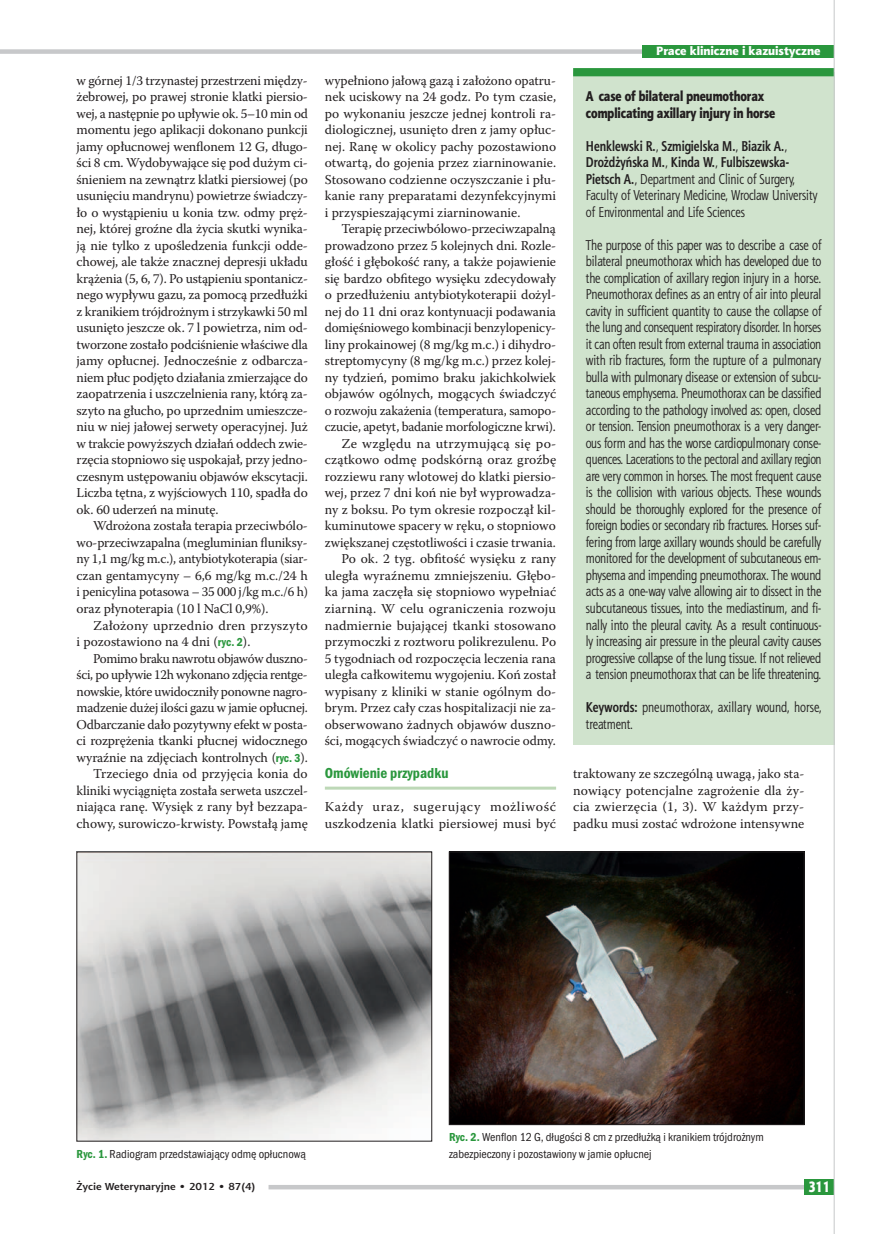
<style>
.page{position:relative;width:881px;height:1234px;background:#fff}
.page>*{position:absolute;margin:0;border:0;box-sizing:border-box;transform-origin:0 0}
.t1{font:15px "Franklin Got Itc TOT Dem Con";color:#2a973d}
.t2{font:15px "Aerton Cnd EFN Black";color:#fff}
.t3{font:14.25px/16.5px "Aerton Cnd EFN";color:#231f20}
.t4{font:14.25px/16.5px "Aerton Cnd EFN Black";color:#231f20}
.t5{font:13.5px/16.5px "Warnock Pro";letter-spacing:-.005em;color:#231f20;text-align:justify}
.t6{font:13.5px/16.5px "Warnock Pro";letter-spacing:.015em;color:#231f20}
.t7{font:12px/16.5px "Franklin Got Itc TOT Boo Con";color:#231f20}
.t8{font:12px "Aerton EFN Black";color:#fff}
.t9{font:700 10.2px "Aerton EFN";color:#231f20;scale:1.11 1}
.s1{font-family:"Franklin Got Itc TOT Dem Con";font-size:12px;color:#2a973d}
.s2{font-weight:700}
.s3{font-family:"Franklin Got Itc TOT Dem Con";color:#2a973d}
</style>
<div class="page">
<hr style="left:325px;top:786px;width:231px;height:3px;background:#bdd8b7">
<div style="left:573px;top:72px;width:260px;height:673px;background:#d0e3cd"></div>
<div style="left:573px;top:68px;width:260px;height:8px;background:#2a973d"></div>
<img style="left:79px;top:853px;width:351px;height:286px">
<div style="left:77px;top:851px;width:355px;height:290px;border:1px solid #231f20"></div>
<img style="left:451px;top:853px;width:351px;height:269px">
<div style="left:449px;top:851px;width:355px;height:273px;border:1px solid #231f20"></div>
<div style="left:0;top:49px;width:833px;height:5px;background:#c7c8ca"></div>
<div style="left:642px;top:45px;width:191px;height:13px;background:#2a973d"></div>
<div style="left:268px;top:1184px;width:565px;height:5px;background:#c7c8ca"></div>
<div style="left:804px;top:1178px;width:29px;height:15px;background:#2a973d"></div>
<hr style="left:833px;top:0;width:1px;height:1233px;background:#c7c8ca">
<p class="t5" style="left:77px;top:72px;width:233px">w górnej 1/3 trzynastej przestrzeni między&shy;żebrowej, po prawej stronie klatki piersio&shy;wej, a następnie po upływie ok. 5–10 min od momentu jego aplikacji dokonano punkcji jamy opłucnowej wenflonem 12 G, długo&shy;ści 8 cm. Wydobywające się pod dużym ci&shy;śnieniem na zewnątrz klatki piersiowej (po usunięciu mandrynu) powietrze świadczy&shy;ło o wystąpieniu u konia tzw. odmy pręż&shy;nej, której groźne dla życia skutki wynika&shy;ją nie tylko z upośledzenia funkcji odde&shy;chowej, ale także znacznej depresji układu krążenia (5, 6, 7). Po ustąpieniu spontanicz&shy;nego wypływu gazu, za pomocą przedłużki z kranikiem trójdrożnym i strzykawki 50 ml usunięto jeszcze ok. 7 l powietrza, nim od&shy;tworzone zostało podciśnienie właściwe dla jamy opłucnej. Jednocześnie z odbarcza&shy;niem płuc podjęto działania zmierzające do zaopatrzenia i uszczelnienia rany, którą za&shy;szyto na głucho, po uprzednim umieszcze&shy;niu w niej jałowej serwety operacyjnej. Już w trakcie powyższych działań oddech zwie&shy;rzęcia stopniowo się uspokajał, przy jedno&shy;czesnym ustępowaniu objawów ekscytacji.<br>Liczba tętna, z wyjściowych 110, spadła do ok. 60 uderzeń na minutę.</p>
<p class="t5" style="left:77px;top:517px;width:233px;text-indent:16px">Wdrożona została terapia przeciwbólo&shy;wo-przeciwzapalna (megluminian fluniksy&shy;ny 1,1 mg/kg m.c.), antybiotykoterapia (siar&shy;czan gentamycyny – 6,6 mg/kg m.c./24 h i penicylina potasowa – 35 000 j/kg m.c./6 h) oraz płynoterapia (10 l NaCl 0,9%).</p>
<p class="t5" style="left:77px;top:616px;width:232px;text-indent:16px">Założony uprzednio dren przyszyto i pozostawiono na 4 dni (<span class="s1">ryc. 2</span>).</p>
<p class="t5" style="left:77px;top:649px;width:233px;text-align:right">Pomimo braku nawrotu objawów duszno&shy;ści, po upływie 12h wykonano zdjęcia rentge&shy;nowskie, które uwidoczniły ponowne nagro&shy;madzenie dużej ilości gazu w jamie opłucnej.<br>Odbarczanie dało pozytywny efekt w posta&shy;ci rozprężenia tkanki płucnej widocznego wyraźnie na zdjęciach kontrolnych (<span class="s1">ryc. 3</span>).<br>Trzeciego dnia od przyjęcia konia do kliniki wyciągnięta została serweta uszczel&shy;niająca ranę. Wysięk z rany był bezzapa&shy;chowy, surowiczo-krwisty. Powstałą jamę</p>
<p class="t5" style="left:325px;top:72px;width:233px">wypełniono jałową gazą i założono opatru&shy;nek uciskowy na 24 godz. Po tym czasie, po wykonaniu jeszcze jednej kontroli ra&shy;diologicznej, usunięto dren z jamy opłuc&shy;nej. Ranę w okolicy pachy pozostawiono otwartą, do gojenia przez ziarninowanie.<br>Stosowano codzienne oczyszczanie i płu&shy;kanie rany preparatami dezynfekcyjnymi i przyspieszającymi ziarninowanie.</p>
<p class="t5" style="left:325px;top:220px;width:233px;text-align:right">Terapię przeciwbólowo-przeciwzapalną prowadzono przez 5 kolejnych dni. Rozle&shy;głość i głębokość rany, a także pojawienie się bardzo obfitego wysięku zdecydowały o przedłużeniu antybiotykoterapii dożyl&shy;nej do 11 dni oraz kontynuacji podawania domięśniowego kombinacji benzylopenicy&shy;liny prokainowej (8 mg/kg m.c.) i dihydro&shy;streptomycyny (8 mg/kg m.c.) przez kolej&shy;ny tydzień, pomimo braku jakichkolwiek objawów ogólnych, mogących świadczyć o rozwoju zakażenia (temperatura, samopo&shy;czucie, apetyt, badanie morfologiczne krwi).<br>Ze względu na utrzymującą się po&shy;czątkowo odmę podskórną oraz groźbę rozziewu rany wlotowej do klatki piersio&shy;wej, przez 7 dni koń nie był wyprowadza&shy;ny z boksu. Po tym okresie rozpoczął kil&shy;kuminutowe spacery w ręku, o stopniowo zwiększanej częstotliwości i czasie trwania.<br>Po ok. 2 tyg. obfitość wysięku z rany uległa wyraźnemu zmniejszeniu. Głębo&shy;ka jama zaczęła się stopniowo wypełniać ziarniną. W celu ograniczenia rozwoju nadmiernie bujającej tkanki stosowano przymoczki z roztworu polikrezulenu. Po 5 tygodniach od rozpoczęcia leczenia rana uległa całkowitemu wygojeniu. Koń został wypisany z kliniki w stanie ogólnym do&shy;brym. Przez cały czas hospitalizacji nie za&shy;obserwowano żadnych objawów duszno&shy;ści, mogących świadczyć o nawrocie odmy.</p>
<p class="t1" style="left:325px;top:764px;width:125px">Omówienie przypadku</p>
<p class="t6" style="left:325px;top:798px;width:233px">Każdy uraz, sugerujący możliwość uszkodzenia klatki piersiowej musi być</p>
<p class="t8" style="left:656px;top:43px;width:166px">Prace kliniczne i kazuistyczne</p>
<p class="t4" style="left:585px;top:88px;width:191px">A case of bilateral pneumothorax complicating axillary injury in horse</p>
<p class="t3" style="left:585px;top:137px;width:233px"><span class="s2">Henklewski R.</span>, <span class="s2">Szmigielska M.</span>, <span class="s2">Biazik A.</span>, <span class="s2">Drożdżyńska M.</span>, <span class="s2">Kinda W.</span>, <span class="s2">Fulbiszewska-Pietsch A.</span>, Department and Clinic of Surgery, Faculty of Veterinary Medicine, Wroclaw University of Environmental and Life Sciences</p>
<p class="t3" style="left:585px;top:236px;width:237px;text-align:justify">The purpose of this paper was to describe a case of bilateral pneumothorax which has developed due to the complication of axillary region injury in a horse.<br>Pneumothorax defines as an entry of air into pleural cavity in sufficient quantity to cause the collapse of the lung and consequent respiratory disorder. In horses it can often result from external trauma in association with rib fractures, form the rupture of a pulmonary bulla with pulmonary disease or extension of subcu&shy;taneous emphysema. Pneumothorax can be classified according to the pathology involved as: open, closed or tension. Tension pneumothorax is a very danger&shy;ous form and has the worse cardiopulmonary conse&shy;quences. Lacerations to the pectoral and axillary region are very common in horses. The most frequent cause is the collision with various objects. These wounds should be thoroughly explored for the presence of foreign bodies or secondary rib fractures. Horses suf&shy;fering from large axillary wounds should be carefully monitored for the development of subcutaneous em&shy;physema and impending pneumothorax. The wound acts as a one-way valve allowing air to dissect in the subcutaneous tissues, into the mediastinum, and fi&shy;nally into the pleural cavity. As a result continuous&shy;ly increasing air pressure in the pleural cavity causes progressive collapse of the lung tissue. If not relieved a tension pneumothorax that can be life threatening.</p>
<p class="t3" style="left:585px;top:698px;width:237px"><span class="s2">Keywords:</span> pneumothorax, axillary wound, horse, treatment.</p>
<p class="t5" style="left:573px;top:765px;width:233px">traktowany ze szczególną uwagą, jako sta&shy;nowiący potencjalne zagrożenie dla ży&shy;cia zwierzęcia (1, 3). W każdym przy&shy;padku musi zostać wdrożone intensywne</p>
<p class="t7" style="left:77px;top:1145px;width:231px"><span class="s3">Ryc. 1.</span> Radiogram przedstawiający odmę opłucnową</p>
<p class="t7" style="left:449px;top:1128px;width:316px"><span class="s3">Ryc. 2.</span> Wenflon 12 G, długości 8 cm z przedłużką i kranikiem trójdrożnym zabezpieczony i pozostawiony w jamie opłucnej</p>
<p class="t9" style="left:77px;top:1180px;width:162px">Życie Weterynaryjne • 2012 • 87(4)</p>
<p class="t2" style="left:808px;top:1177px;width:23px">311</p>
</div>
